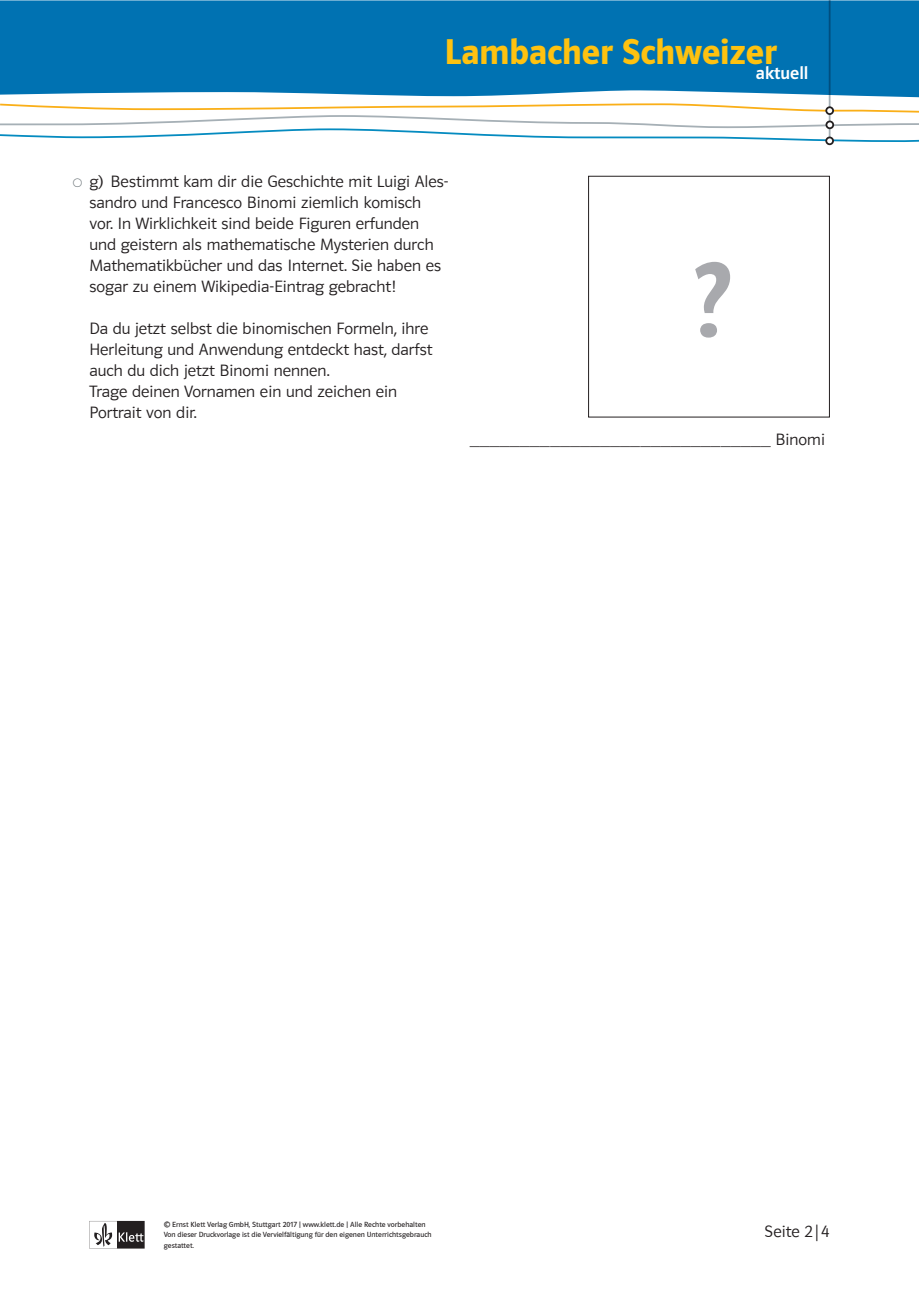
<style>
.page{position:relative;width:919px;height:1289px;background:#fff}
.page>*{position:absolute;margin:0;border:0;box-sizing:border-box;transform-origin:0 0}
.t1{font:108px "Polo MA11 K Krftg";color:#a8a9ad}
.t2{font:36px "Polo ST11 K Hfett";color:#fec210}
.t3{font:16.5px/21px "Polo MA11 K Leicht";color:#231f20}
.t4{font:7.5px/10.5px "Polo MA11 K Buch";color:#231f20}
.s1{font-family:"Minion Pro"}
</style>
<div class="page">
<div style="left:0;top:0;width:918px;height:90px;background:#0072b2"></div>
<svg style="left:0;top:90px;width:918px;height:56px"></svg>
<svg style="left:0;top:102px;width:918px;height:40px"></svg>
<hr style="left:828px;top:0;width:2px;height:139px;background:#a6b0b6">
<div style="left:826px;top:107px;width:7px;height:7px;background:#fff;border-radius:50%"></div>
<div style="left:825px;top:106px;width:8px;height:9px;border:2px solid #231f20;border-radius:50%"></div>
<div style="left:826px;top:121px;width:7px;height:7px;background:#fff;border-radius:50%"></div>
<div style="left:825px;top:121px;width:9px;height:8px;border:2px solid #231f20;border-radius:50%"></div>
<div style="left:826px;top:137px;width:7px;height:7px;background:#fff;border-radius:50%"></div>
<div style="left:825px;top:136px;width:8px;height:9px;border:2px solid #231f20;border-radius:50%"></div>
<svg style="left:89px;top:1220px;width:56px;height:28px"></svg>
<div style="left:588px;top:176px;width:241px;height:241px;border:1px solid #231f20"></div>
<h2 class="t2" style="left:444px;top:31px;width:365px">Lambacher Schweizer<sub>aktuell</sub></h2>
<p class="t3" style="left:89px;top:171px;width:360px">g) Bestimmt kam dir die Geschichte mit Luigi Ales&shy;sandro und Francesco Binomi ziemlich komisch vor. In Wirklichkeit sind beide Figuren erfunden und geistern als mathematische Mysterien durch Mathematikbücher und das Internet. Sie haben es sogar zu einem Wikipedia-Eintrag gebracht!</p>
<p class="t3" style="left:89px;top:318px;width:344px">Da du jetzt selbst die binomischen Formeln, ihre Herleitung und Anwendung entdeckt hast, darfst auch du dich jetzt Binomi nennen.<br>Trage deinen Vornamen ein und zeichen ein Portrait von dir.</p>
<h1 class="t1" style="left:687px;top:242px;width:45px">?</h1>
<p class="t3" style="left:469px;top:428px;width:357px">______________________________ Binomi</p>
<p class="t4" style="left:164px;top:1218px;width:269px">© Ernst Klett Verlag GmbH, Stuttgart 2017 | www.klett.de | Alle Rechte vorbehalten<br>Von dieser Druckvorlage ist die Vervielfältigung für den eigenen Unterrichtsgebrauch gestattet.</p>
<p class="t3" style="left:764px;top:1221px;width:66px">Seite 2<span class="s1">|</span>4</p>
</div>
